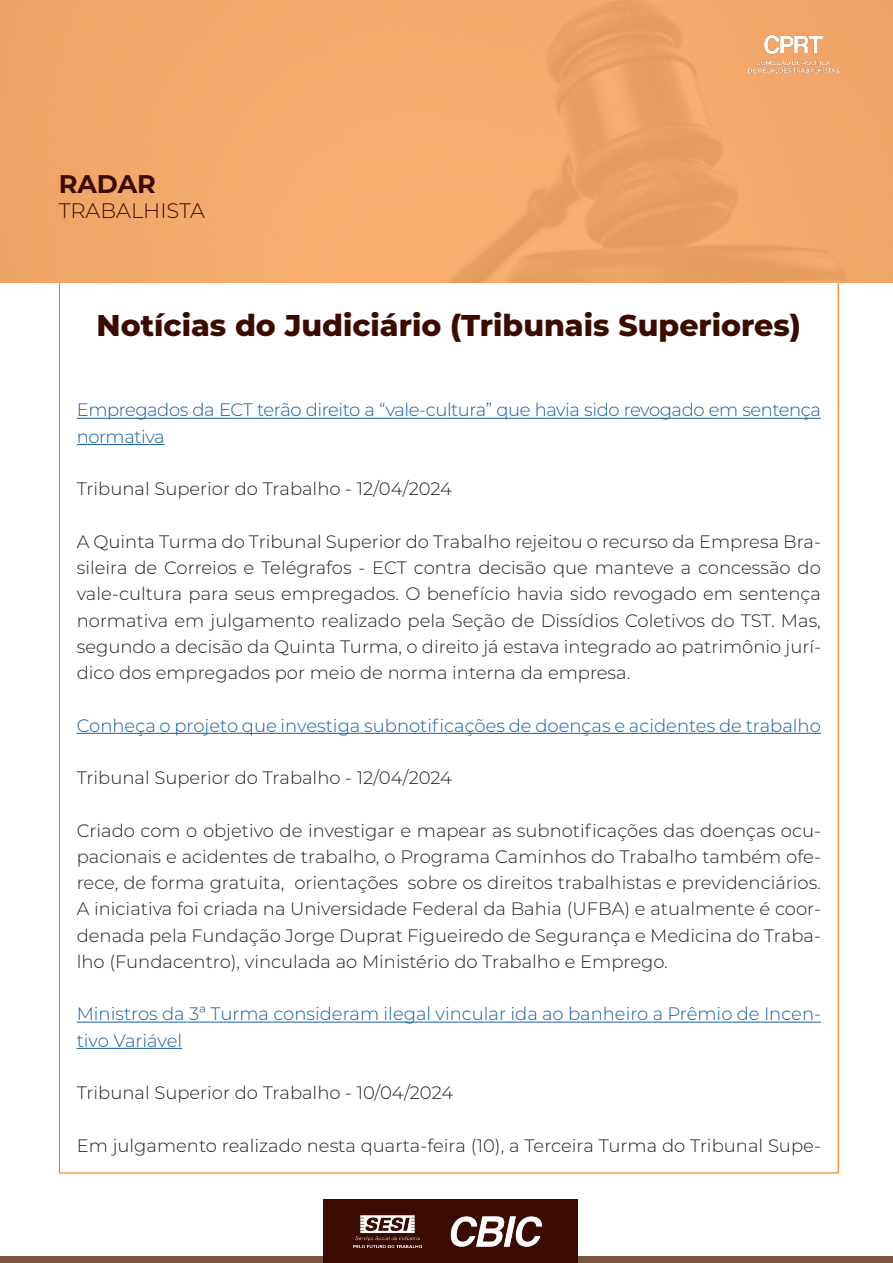
<style>
.page{position:relative;width:893px;height:1263px;background:#fff}
.page>*{position:absolute;margin:0;border:0;box-sizing:border-box;transform-origin:0 0}
.t1{font:800 30px "Montserrat";color:#3b0b00}
.t2{font:700 25.5px "Montserrat";color:#3b0b00}
.t3{font:300 21px "Montserrat";color:#3b0b00}
.t4{font:300 18px/26.2px "Montserrat";color:#231f20;text-align:justify}
.t5{font:300 18px/26.2px "Montserrat";color:#175d9e}
.t6{font:300 18px/26.2px "Montserrat";letter-spacing:-.025em;color:#175d9e}
</style>
<div class="page">
<div style="left:0;top:1256px;width:893px;height:7px;background:#7c5540"></div>
<hr style="left:77px;top:418px;width:744px;height:1px;background:#175d9e">
<hr style="left:77px;top:444px;width:88px;height:1px;background:#175d9e">
<hr style="left:77px;top:733px;width:744px;height:1px;background:#175d9e">
<hr style="left:77px;top:1022px;width:744px;height:1px;background:#175d9e">
<hr style="left:77px;top:1048px;width:105px;height:1px;background:#175d9e">
<div style="left:0;top:0;width:893px;height:282px;background:#f3a86a"></div>
<img style="left:748px;top:36px;width:91px;height:38px">
<div style="left:323px;top:1200px;width:254px;height:63px;background:#3b0b00"></div>
<img style="left:450px;top:1216px;width:93px;height:31px">
<img style="left:354px;top:1215px;width:67px;height:33px">
<hr style="left:0;top:0;width:1px;height:384px;background:#f67001">
<p class="t2" style="left:59px;top:166px;width:99px">RADAR</p>
<p class="t3" style="left:59px;top:197px;width:148px">TRABALHISTA</p>
<p class="t1" style="left:97px;top:303px;width:706px">Notícias do Judiciário (Tribunais Superiores)</p>
<p class="t6" style="left:77px;top:396px;width:746px">Empregados da ECT terão direito a “vale-cultura” que havia sido revogado em sentença normativa</p>
<p class="t4" style="left:77px;top:475px;width:377px">Tribunal Superior do Trabalho - 12/04/2024</p>
<p class="t4" style="left:77px;top:528px;width:746px">A Quinta Turma do Tribunal Superior do Trabalho rejeitou o recurso da Empresa Bra&shy;sileira de Correios e Telégrafos - ECT contra decisão que manteve a concessão do vale-cultura para seus empregados. O benefício havia sido revogado em sentença normativa em julgamento realizado pela Seção de Dissídios Coletivos do TST. Mas, segundo a decisão da Quinta Turma, o direito já estava integrado ao patrimônio jurí&shy;dico dos empregados por meio de norma interna da empresa.</p>
<p class="t5" style="left:77px;top:711px;width:746px">Conheça o projeto que investiga subnotificações de doenças e acidentes de trabalho</p>
<p class="t4" style="left:77px;top:764px;width:377px">Tribunal Superior do Trabalho - 12/04/2024</p>
<p class="t4" style="left:77px;top:816px;width:746px">Criado com o objetivo de investigar e mapear as subnotificações das doenças ocu&shy;pacionais e acidentes de trabalho, o Programa Caminhos do Trabalho também ofe&shy;rece, de forma gratuita, orientações sobre os direitos trabalhistas e previdenciários.<br>A iniciativa foi criada na Universidade Federal da Bahia (UFBA) e atualmente é coor&shy;denada pela Fundação Jorge Duprat Figueiredo de Segurança e Medicina do Traba&shy;lho (Fundacentro), vinculada ao Ministério do Trabalho e Emprego.</p>
<p class="t5" style="left:77px;top:1000px;width:746px">Ministros da 3ª Turma consideram ilegal vincular ida ao banheiro a Prêmio de Incen&shy;tivo Variável</p>
<p class="t4" style="left:77px;top:1079px;width:378px">Tribunal Superior do Trabalho - 10/04/2024</p>
<p class="t4" style="left:77px;top:1131px;width:746px">Em julgamento realizado nesta quarta-feira (10), a Terceira Turma do Tribunal Supe-</p>
</div>
